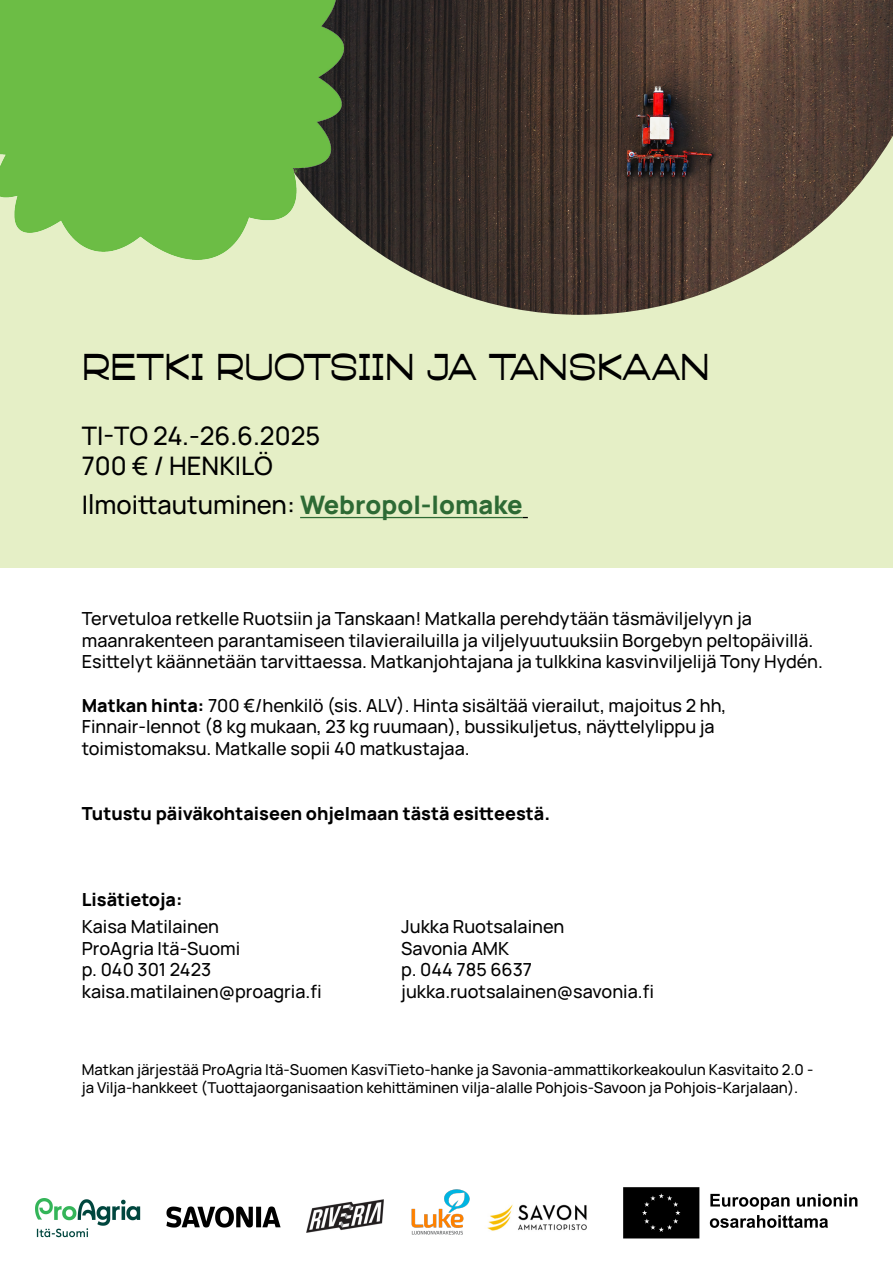
<style>
.page{position:relative;width:893px;height:1263px;background:#fff}
.page>*{position:absolute;margin:0;border:0;box-sizing:border-box;transform-origin:0 0}
.t1{font:37.5px "Savonia Sans Display";letter-spacing:-.01em;color:#000}
.t2{font:500 25.5px/30.6px "Manrope";color:#000}
.t3{font:500 18px/21.6px "Manrope";color:#000}
.t4{font:800 18px "Manrope";color:#000}
.t5{font:500 15px/18px "Manrope";color:#000}
.s1{font-weight:800;color:#2d6a34}
.s2{font-weight:800}
</style>
<div class="page">
<div style="left:0;top:0;width:893px;height:567px;background:#e5efc6"></div>
<img style="left:343px;top:0;width:550px;height:315px">
<img style="left:0;top:0;width:343px;height:259px">
<hr style="left:300px;top:517px;width:223px;height:1px;background:#2d6a34">
<img style="left:36px;top:1199px;width:139px;height:39px">
<img style="left:166px;top:1207px;width:115px;height:20px">
<img style="left:307px;top:1199px;width:77px;height:33px">
<img style="left:411px;top:1189px;width:59px;height:46px">
<img style="left:487px;top:1204px;width:100px;height:27px">
<img style="left:623px;top:1187px;width:235px;height:52px">
<h1 class="t1" style="left:82px;top:345px;width:630px">RETKI RUOTSIIN JA TANSKAAN</h1>
<h1 class="t2" style="left:82px;top:418px;width:240px">TI-TO 24.-26.6.2025<br>700 € / HENKILÖ</h1>
<h1 class="t2" style="left:82px;top:488px;width:442px">Ilmoittautuminen: <span class="s1">Webropol-lomake</span></h1>
<p class="t3" style="left:82px;top:607px;width:743px">Tervetuloa retkelle Ruotsiin ja Tanskaan! Matkalla perehdytään täsmäviljelyyn ja maanrakenteen parantamiseen tilavierailuilla ja viljelyuutuuksiin Borgebyn peltopäivillä.<br>Esittelyt käännetään tarvittaessa. Matkanjohtajana ja tulkkina kasvinviljelijä Tony Hydén.</p>
<p class="t3" style="left:82px;top:693px;width:646px"><span class="s2">Matkan hinta:</span> 700 €/henkilö (sis. ALV). Hinta sisältää vierailut, majoitus 2 hh,<br>Finnair-lennot (8 kg mukaan, 23 kg ruumaan), bussikuljetus, näyttelylippu ja toimistomaksu. Matkalle sopii 40 matkustajaa.</p>
<h2 class="t4" style="left:82px;top:797px;width:470px">Tutustu päiväkohtaiseen ohjelmaan tästä esitteestä.</h2>
<h2 class="t4" style="left:82px;top:884px;width:102px">Lisätietoja:</h2>
<p class="t3" style="left:82px;top:914px;width:139px">Kaisa Matilainen</p>
<p class="t3" style="left:82px;top:936px;width:241px">ProAgria Itä-Suomi<br>p. 040 301 2423 kaisa.matilainen@proagria.fi</p>
<p class="t3" style="left:401px;top:914px;width:164px">Jukka Ruotsalainen</p>
<p class="t3" style="left:401px;top:936px;width:254px">Savonia AMK<br>p. 044 785 6637 jukka.ruotsalainen@savonia.fi</p>
<p class="t5" style="left:82px;top:1060px;width:733px">Matkan järjestää ProAgria Itä-Suomen KasviTieto-hanke ja Savonia-ammattikorkeakoulun Kasvitaito 2.0 - ja Vilja-hankkeet (Tuottajaorganisaation kehittäminen vilja-alalle Pohjois-Savoon ja Pohjois-Karjalaan).</p>
</div>
